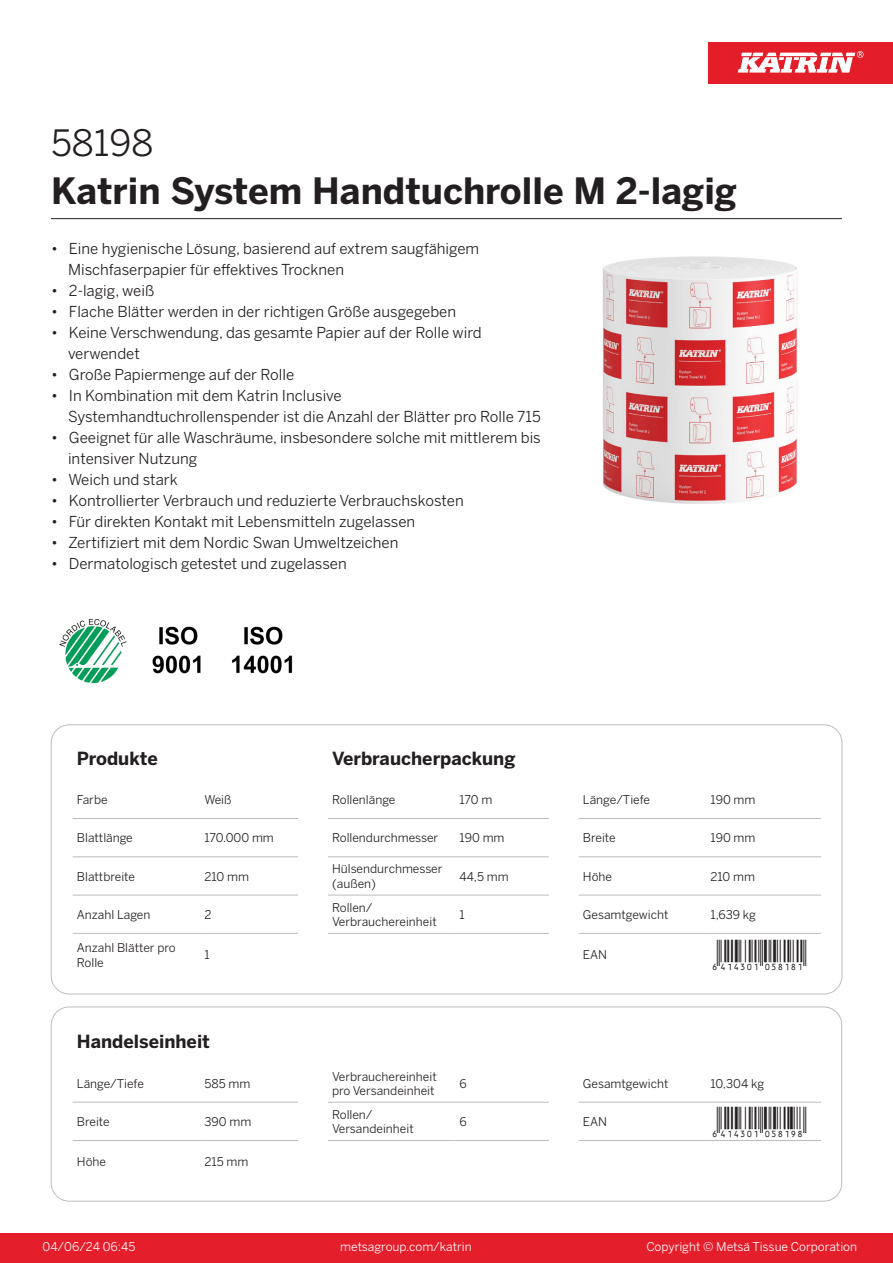
<style>
.page{position:relative;width:893px;height:1263px;background:#fff}
.page>*{position:absolute;margin:0;border:0;box-sizing:border-box;transform-origin:0 0}
.Product_Name{font:700 36px "Benton Sans";color:#231f20}
.External_material_co{font:36px "Benton Sans";color:#231f20}
.T_EAN{font:30px "Viisas EAN Matala";color:#231f20}
.T_TableHeader{font:700 18px "Benton Sans";color:#231f20}
.MarketingBullets{font:15px/21px "Benton Sans";color:#231f20}
.T_TableBody{font:12px/14.4px "Benton Sans";color:#231f20}
.t1{font:12px "Benton Sans";color:#fff}
</style>
<div class="page">
<div style="left:0;top:1233px;width:893px;height:30px;background:#e41e2b"></div>
<div style="left:708px;top:43px;width:185px;height:41px;background:#e31e28"></div>
<svg style="left:738px;top:51px;width:126px;height:22px"></svg>
<hr style="left:73px;top:818px;width:127px;height:1px;background:#bcbdc0">
<hr style="left:200px;top:818px;width:98px;height:1px;background:#bcbdc0">
<hr style="left:328px;top:818px;width:127px;height:1px;background:#bcbdc0">
<hr style="left:455px;top:818px;width:94px;height:1px;background:#bcbdc0">
<hr style="left:579px;top:818px;width:127px;height:1px;background:#bcbdc0">
<hr style="left:706px;top:818px;width:115px;height:1px;background:#bcbdc0">
<hr style="left:73px;top:856px;width:127px;height:1px;background:#bcbdc0">
<hr style="left:200px;top:856px;width:98px;height:1px;background:#bcbdc0">
<hr style="left:328px;top:856px;width:127px;height:1px;background:#bcbdc0">
<hr style="left:455px;top:856px;width:94px;height:1px;background:#bcbdc0">
<hr style="left:579px;top:856px;width:127px;height:1px;background:#bcbdc0">
<hr style="left:706px;top:856px;width:115px;height:1px;background:#bcbdc0">
<hr style="left:73px;top:895px;width:127px;height:1px;background:#bcbdc0">
<hr style="left:200px;top:895px;width:98px;height:1px;background:#bcbdc0">
<hr style="left:328px;top:895px;width:127px;height:1px;background:#bcbdc0">
<hr style="left:455px;top:895px;width:94px;height:1px;background:#bcbdc0">
<hr style="left:579px;top:895px;width:127px;height:1px;background:#bcbdc0">
<hr style="left:706px;top:895px;width:115px;height:1px;background:#bcbdc0">
<hr style="left:73px;top:933px;width:127px;height:1px;background:#bcbdc0">
<hr style="left:200px;top:933px;width:98px;height:1px;background:#bcbdc0">
<hr style="left:328px;top:933px;width:127px;height:1px;background:#bcbdc0">
<hr style="left:455px;top:933px;width:94px;height:1px;background:#bcbdc0">
<hr style="left:579px;top:933px;width:127px;height:1px;background:#bcbdc0">
<hr style="left:706px;top:933px;width:115px;height:1px;background:#bcbdc0">
<hr style="left:73px;top:1102px;width:127px;height:1px;background:#bcbdc0">
<hr style="left:200px;top:1102px;width:98px;height:1px;background:#bcbdc0">
<hr style="left:328px;top:1102px;width:127px;height:1px;background:#bcbdc0">
<hr style="left:455px;top:1102px;width:94px;height:1px;background:#bcbdc0">
<hr style="left:579px;top:1102px;width:127px;height:1px;background:#bcbdc0">
<hr style="left:706px;top:1102px;width:115px;height:1px;background:#bcbdc0">
<hr style="left:73px;top:1140px;width:127px;height:1px;background:#bcbdc0">
<hr style="left:200px;top:1140px;width:98px;height:1px;background:#bcbdc0">
<hr style="left:328px;top:1140px;width:127px;height:1px;background:#bcbdc0">
<hr style="left:455px;top:1140px;width:94px;height:1px;background:#bcbdc0">
<hr style="left:579px;top:1140px;width:127px;height:1px;background:#bcbdc0">
<hr style="left:706px;top:1140px;width:115px;height:1px;background:#bcbdc0">
<div style="left:51px;top:1007px;width:791px;height:194px;border:1px solid #bcbdc0;border-radius:18px"></div>
<img style="left:602px;top:256px;width:196px;height:248px">
<img style="left:59px;top:618px;width:68px;height:66px">
<img style="left:152px;top:626px;width:49px;height:48px">
<img style="left:232px;top:626px;width:61px;height:48px">
<hr style="left:51px;top:218px;width:791px;height:1px;background:#231f20">
<p class="External_material_co" style="left:51px;top:121px;width:104px">58198</p>
<p class="Product_Name" style="left:51px;top:168px;width:687px">Katrin System Handtuchrolle M 2-lagig</p>
<p class="MarketingBullets" style="left:68px;top:238px;width:413px;text-indent:-17px">• Eine hygienische Lösung, basierend auf extrem saugfähigem<br>Mischfaserpapier für effektives Trocknen</p>
<p class="MarketingBullets" style="left:51px;top:280px;width:105px">• 2-lagig, weiß</p>
<p class="MarketingBullets" style="left:51px;top:301px;width:407px">• Flache Blätter werden in der richtigen Größe ausgegeben</p>
<p class="MarketingBullets" style="left:68px;top:322px;width:415px;text-indent:-17px">• Keine Verschwendung, das gesamte Papier auf der Rolle wird verwendet</p>
<p class="MarketingBullets" style="left:51px;top:364px;width:245px">• Große Papiermenge auf der Rolle</p>
<p class="MarketingBullets" style="left:68px;top:385px;width:474px;text-indent:-17px">• In Kombination mit dem Katrin Inclusive<br>Systemhandtuchrollenspender ist die Anzahl der Blätter pro Rolle 715</p>
<p class="MarketingBullets" style="left:68px;top:427px;width:474px;text-indent:-17px">• Geeignet für alle Waschräume, insbesondere solche mit mittlerem bis intensiver Nutzung</p>
<p class="MarketingBullets" style="left:51px;top:469px;width:128px">• Weich und stark</p>
<p class="MarketingBullets" style="left:51px;top:490px;width:414px">• Kontrollierter Verbrauch und reduzierte Verbrauchskosten</p>
<p class="MarketingBullets" style="left:51px;top:511px;width:366px">• Für direkten Kontakt mit Lebensmitteln zugelassen</p>
<p class="MarketingBullets" style="left:51px;top:532px;width:349px">• Zertifiziert mit dem Nordic Swan Umweltzeichen</p>
<p class="MarketingBullets" style="left:51px;top:553px;width:297px">• Dermatologisch getestet und zugelassen</p>
<p class="T_TableHeader" style="left:77px;top:747px;width:82px">Produkte</p>
<p class="T_TableHeader" style="left:332px;top:747px;width:185px">Verbraucherpackung</p>
<p class="T_TableBody" style="left:77px;top:792px;width:32px">Farbe</p>
<p class="T_TableBody" style="left:204px;top:792px;width:29px">Weiß</p>
<p class="T_TableBody" style="left:332px;top:792px;width:65px">Rollenlänge</p>
<p class="T_TableBody" style="left:460px;top:792px;width:34px">170 m</p>
<p class="T_TableBody" style="left:583px;top:792px;width:68px">Länge/Tiefe</p>
<p class="T_TableBody" style="left:710px;top:792px;width:46px">190 mm</p>
<p class="T_TableBody" style="left:77px;top:831px;width:57px">Blattlänge</p>
<p class="T_TableBody" style="left:204px;top:831px;width:71px">170.000 mm</p>
<p class="T_TableBody" style="left:332px;top:831px;width:108px">Rollendurchmesser</p>
<p class="T_TableBody" style="left:460px;top:831px;width:46px">190 mm</p>
<p class="T_TableBody" style="left:583px;top:831px;width:34px">Breite</p>
<p class="T_TableBody" style="left:710px;top:831px;width:46px">190 mm</p>
<p class="T_TableBody" style="left:77px;top:869px;width:60px">Blattbreite</p>
<p class="T_TableBody" style="left:204px;top:869px;width:46px">210 mm</p>
<p class="T_TableBody" style="left:332px;top:862px;width:112px">Hülsendurchmesser (außen)</p>
<p class="T_TableBody" style="left:460px;top:869px;width:51px">44,5 mm</p>
<p class="T_TableBody" style="left:583px;top:869px;width:31px">Höhe</p>
<p class="T_TableBody" style="left:710px;top:869px;width:46px">210 mm</p>
<p class="T_TableBody" style="left:77px;top:907px;width:75px">Anzahl Lagen</p>
<p class="T_TableBody" style="left:204px;top:907px;width:9px">2</p>
<p class="T_TableBody" style="left:332px;top:900px;width:42px">Rollen/</p>
<p class="T_TableBody" style="left:332px;top:914px;width:106px">Verbrauchereinheit</p>
<p class="T_TableBody" style="left:460px;top:907px;width:7px">1</p>
<p class="T_TableBody" style="left:583px;top:907px;width:87px">Gesamtgewicht</p>
<p class="T_TableBody" style="left:710px;top:907px;width:47px">1,639 kg</p>
<p class="T_TableBody" style="left:77px;top:940px;width:100px">Anzahl Blätter pro<br>Rolle</p>
<p class="T_TableBody" style="left:204px;top:948px;width:7px">1</p>
<p class="T_TableBody" style="left:583px;top:948px;width:26px">EAN</p>
<p class="T_EAN" style="left:710px;top:939px;width:97px">*6414301058181*</p>
<p class="T_TableHeader" style="left:77px;top:1030px;width:135px">Handelseinheit</p>
<p class="T_TableBody" style="left:77px;top:1076px;width:68px">Länge/Tiefe</p>
<p class="T_TableBody" style="left:204px;top:1076px;width:47px">585 mm</p>
<p class="T_TableBody" style="left:332px;top:1069px;width:106px">Verbrauchereinheit pro Versandeinheit</p>
<p class="T_TableBody" style="left:460px;top:1076px;width:9px">6</p>
<p class="T_TableBody" style="left:583px;top:1076px;width:87px">Gesamtgewicht</p>
<p class="T_TableBody" style="left:710px;top:1076px;width:55px">10,304 kg</p>
<p class="T_TableBody" style="left:77px;top:1114px;width:34px">Breite</p>
<p class="T_TableBody" style="left:204px;top:1114px;width:48px">390 mm</p>
<p class="T_TableBody" style="left:332px;top:1107px;width:83px">Rollen/<br>Versandeinheit</p>
<p class="T_TableBody" style="left:460px;top:1114px;width:9px">6</p>
<p class="T_TableBody" style="left:583px;top:1114px;width:26px">EAN</p>
<p class="T_EAN" style="left:710px;top:1106px;width:97px">*6414301058198*</p>
<p class="T_TableBody" style="left:77px;top:1155px;width:31px">Höhe</p>
<p class="T_TableBody" style="left:204px;top:1155px;width:45px">215 mm</p>
<p class="t1" style="left:43px;top:1239px;width:94px">04/06/24 06:45</p>
<p class="t1" style="left:340px;top:1239px;width:133px">metsagroup.com/katrin</p>
<p class="t1" style="left:646px;top:1239px;width:212px">Copyright © Metsä Tissue Corporation</p>
</div>
